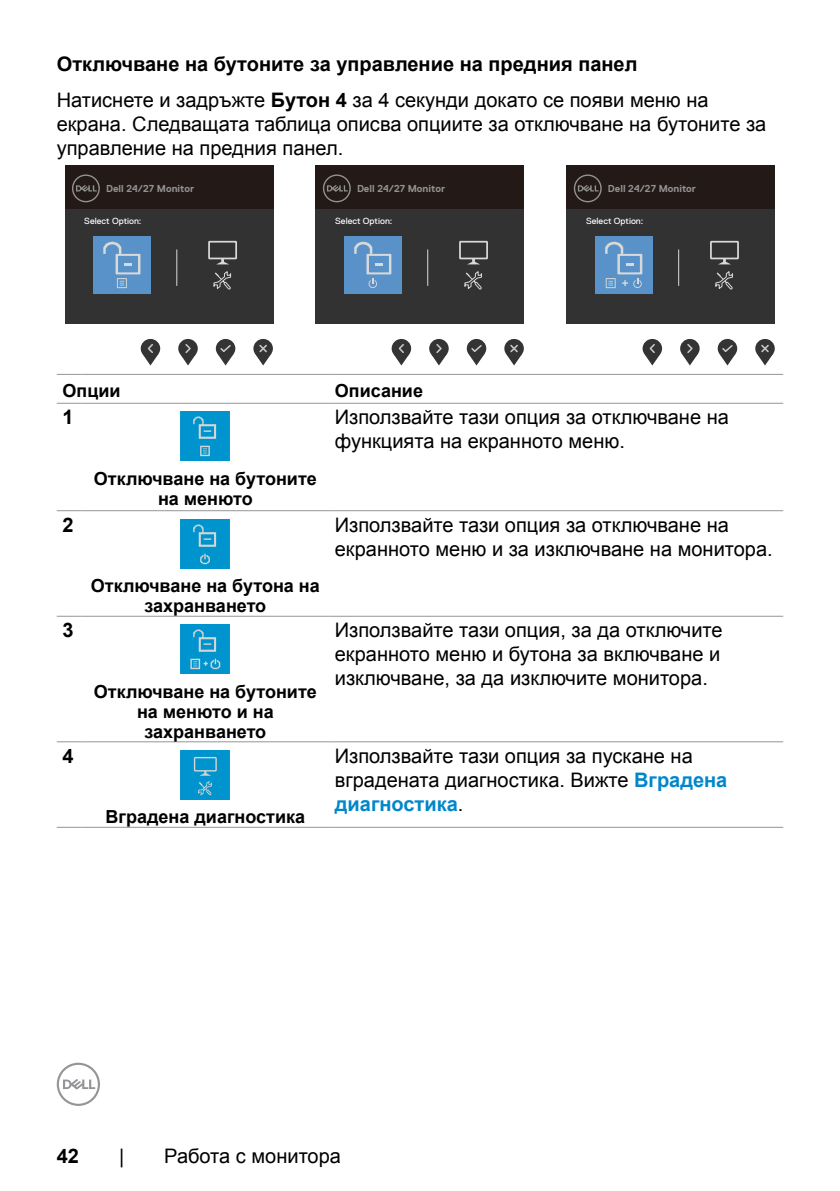
<style>
.page{position:relative;width:840px;height:1191px;background:#fff}
.page>*{position:absolute;margin:0;border:0;box-sizing:border-box;transform-origin:0 0}
.t1{font:20px/24px "Arial";color:#000}
.t2{font:700 20px/35.4px "Arial";color:#000}
.t3{font:700 18px/20px "Arial";color:#000;text-align:center}
.t4{font:700 10px "Dell Replica";color:#929292}
.t5{font:8.8px "Dell Replica";color:#fff}
.s1{font-weight:400}
.s2{font-weight:700;color:#0087cb}
</style>
<div class="page">
<svg style="left:57px;top:1062px;width:43px;height:44px"></svg>
<div style="left:65px;top:165px;width:208px;height:159px;background:#231916"></div>
<div style="left:65px;top:209px;width:208px;height:115px;background:#333232"></div>
<svg style="left:72px;top:174px;width:28px;height:28px"></svg>
<hr style="left:176px;top:249px;width:1px;height:37px;background:#d9d9d9">
<div style="left:93px;top:236px;width:58px;height:58px;background:#5892c8"></div>
<div style="left:141px;top:339px;width:19px;height:19px;background:#343435;border-radius:50%"></div>
<svg style="left:143px;top:344px;width:15px;height:21px"></svg>
<svg style="left:178px;top:339px;width:20px;height:19px"></svg>
<svg style="left:180px;top:344px;width:16px;height:21px"></svg>
<div style="left:216px;top:339px;width:19px;height:19px;background:#343435;border-radius:50%"></div>
<svg style="left:218px;top:345px;width:15px;height:20px"></svg>
<svg style="left:253px;top:339px;width:20px;height:19px"></svg>
<svg style="left:255px;top:345px;width:16px;height:20px"></svg>
<svg style="left:208px;top:241px;width:29px;height:23px"></svg>
<svg style="left:213px;top:271px;width:18px;height:19px"></svg>
<svg style="left:103px;top:241px;width:37px;height:47px"></svg>
<div style="left:315px;top:165px;width:209px;height:159px;background:#231916"></div>
<div style="left:315px;top:209px;width:209px;height:115px;background:#333232"></div>
<svg style="left:323px;top:174px;width:27px;height:28px"></svg>
<hr style="left:427px;top:249px;width:1px;height:37px;background:#d9d9d9">
<div style="left:344px;top:236px;width:57px;height:58px;background:#5892c8"></div>
<svg style="left:391px;top:339px;width:20px;height:19px"></svg>
<svg style="left:393px;top:344px;width:16px;height:21px"></svg>
<div style="left:429px;top:339px;width:19px;height:19px;background:#343435;border-radius:50%"></div>
<svg style="left:431px;top:344px;width:15px;height:21px"></svg>
<svg style="left:466px;top:339px;width:20px;height:19px"></svg>
<svg style="left:468px;top:345px;width:16px;height:20px"></svg>
<div style="left:504px;top:339px;width:19px;height:19px;background:#343435;border-radius:50%"></div>
<svg style="left:506px;top:345px;width:15px;height:20px"></svg>
<svg style="left:459px;top:241px;width:28px;height:23px"></svg>
<svg style="left:464px;top:271px;width:18px;height:19px"></svg>
<div style="left:566px;top:165px;width:208px;height:159px;background:#231916"></div>
<div style="left:566px;top:209px;width:208px;height:115px;background:#333232"></div>
<svg style="left:573px;top:174px;width:28px;height:28px"></svg>
<hr style="left:678px;top:249px;width:1px;height:37px;background:#d9d9d9">
<div style="left:594px;top:236px;width:58px;height:58px;background:#5892c8"></div>
<div style="left:642px;top:339px;width:19px;height:19px;background:#343435;border-radius:50%"></div>
<svg style="left:644px;top:344px;width:15px;height:21px"></svg>
<svg style="left:679px;top:339px;width:20px;height:19px"></svg>
<svg style="left:682px;top:344px;width:15px;height:21px"></svg>
<svg style="left:717px;top:339px;width:19px;height:19px"></svg>
<svg style="left:719px;top:345px;width:16px;height:20px"></svg>
<svg style="left:754px;top:339px;width:20px;height:19px"></svg>
<svg style="left:757px;top:345px;width:15px;height:20px"></svg>
<svg style="left:710px;top:241px;width:28px;height:23px"></svg>
<svg style="left:715px;top:271px;width:18px;height:19px"></svg>
<svg style="left:354px;top:241px;width:37px;height:47px"></svg>
<svg style="left:605px;top:241px;width:37px;height:47px"></svg>
<svg style="left:57px;top:374px;width:24px;height:1px"></svg>
<hr style="left:81px;top:374px;width:248px;height:1px;background:#939598">
<svg style="left:57px;top:403px;width:24px;height:1px"></svg>
<hr style="left:329px;top:374px;width:453px;height:1px;background:#939598">
<hr style="left:329px;top:403px;width:453px;height:1px;background:#939598">
<hr style="left:81px;top:403px;width:248px;height:1px;background:#939598">
<hr style="left:81px;top:510px;width:248px;height:1px;background:#939598">
<svg style="left:57px;top:510px;width:24px;height:1px"></svg>
<hr style="left:81px;top:616px;width:248px;height:1px;background:#939598">
<hr style="left:81px;top:741px;width:248px;height:1px;background:#939598">
<hr style="left:329px;top:510px;width:453px;height:1px;background:#939598">
<svg style="left:57px;top:616px;width:24px;height:1px"></svg>
<hr style="left:329px;top:616px;width:453px;height:1px;background:#939598">
<svg style="left:57px;top:741px;width:24px;height:1px"></svg>
<svg style="left:57px;top:826px;width:24px;height:2px"></svg>
<hr style="left:81px;top:827px;width:248px;height:1px;background:#939598">
<hr style="left:329px;top:741px;width:453px;height:1px;background:#939598">
<hr style="left:329px;top:827px;width:453px;height:1px;background:#939598">
<img style="left:181px;top:412px;width:49px;height:48px">
<img style="left:181px;top:519px;width:49px;height:49px">
<img style="left:181px;top:625px;width:49px;height:48px">
<img style="left:181px;top:750px;width:49px;height:49px">
<p class="t2" style="left:57px;top:47px;width:653px">Отключване на бутоните за управление на предния панел<br><span class="s1">Натиснете и задръжте</span> Бутон 4 <span class="s1">за 4 секунди докато се появи меню на</span></p>
<p class="t1" style="left:57px;top:112px;width:710px">екрана. Следващата таблица описва опциите за отключване на бутоните за управление на предния панел.</p>
<p class="t4" style="left:106px;top:183px;width:90px">Dell 24/27 Monitor</p>
<p class="t5" style="left:84px;top:216px;width:59px">Select Option:</p>
<p class="t4" style="left:357px;top:183px;width:90px">Dell 24/27 Monitor</p>
<p class="t5" style="left:335px;top:216px;width:59px">Select Option:</p>
<p class="t4" style="left:607px;top:183px;width:90px">Dell 24/27 Monitor</p>
<p class="t5" style="left:586px;top:216px;width:59px">Select Option:</p>
<p class="t3" style="left:62px;top:381px;width:60px">Опции</p>
<p class="t3" style="left:334px;top:381px;width:90px">Описание</p>
<p class="t2" style="left:62px;top:400px;width:13px">1</p>
<p class="t1" style="left:334px;top:405px;width:395px">Използвайте тази опция за отключване на функцията на екранното меню.</p>
<p class="t3" style="left:94px;top:469px;width:224px">Отключване на бутоните на менюто</p>
<p class="t2" style="left:62px;top:508px;width:13px">2</p>
<p class="t1" style="left:334px;top:513px;width:439px">Използвайте тази опция за отключване на екранното меню и за изключване на монитора.</p>
<p class="t3" style="left:91px;top:576px;width:230px">Отключване на бутона на захранването</p>
<p class="t2" style="left:62px;top:613px;width:13px">3</p>
<p class="t3" style="left:94px;top:682px;width:224px">Отключване на бутоните на менюто и на захранването</p>
<p class="t1" style="left:334px;top:618px;width:389px;text-align:justify">Използвайте тази опция, за да отключите екранното меню и бутона за включване и изключване, за да изключите монитора.</p>
<p class="t2" style="left:62px;top:739px;width:13px">4</p>
<p class="t3" style="left:105px;top:807px;width:201px">Вградена диагностика</p>
<p class="t1" style="left:334px;top:744px;width:394px">Използвайте тази опция за пускане на вградената диагностика. Вижте <span class="s2">Вградена диагностика</span>.</p>
<p class="t2" style="left:57px;top:1138px;width:24px">42</p>
<p class="t1" style="left:119px;top:1143px;width:7px">|</p>
<p class="t1" style="left:164px;top:1143px;width:178px">Работа с монитора</p>
</div>
